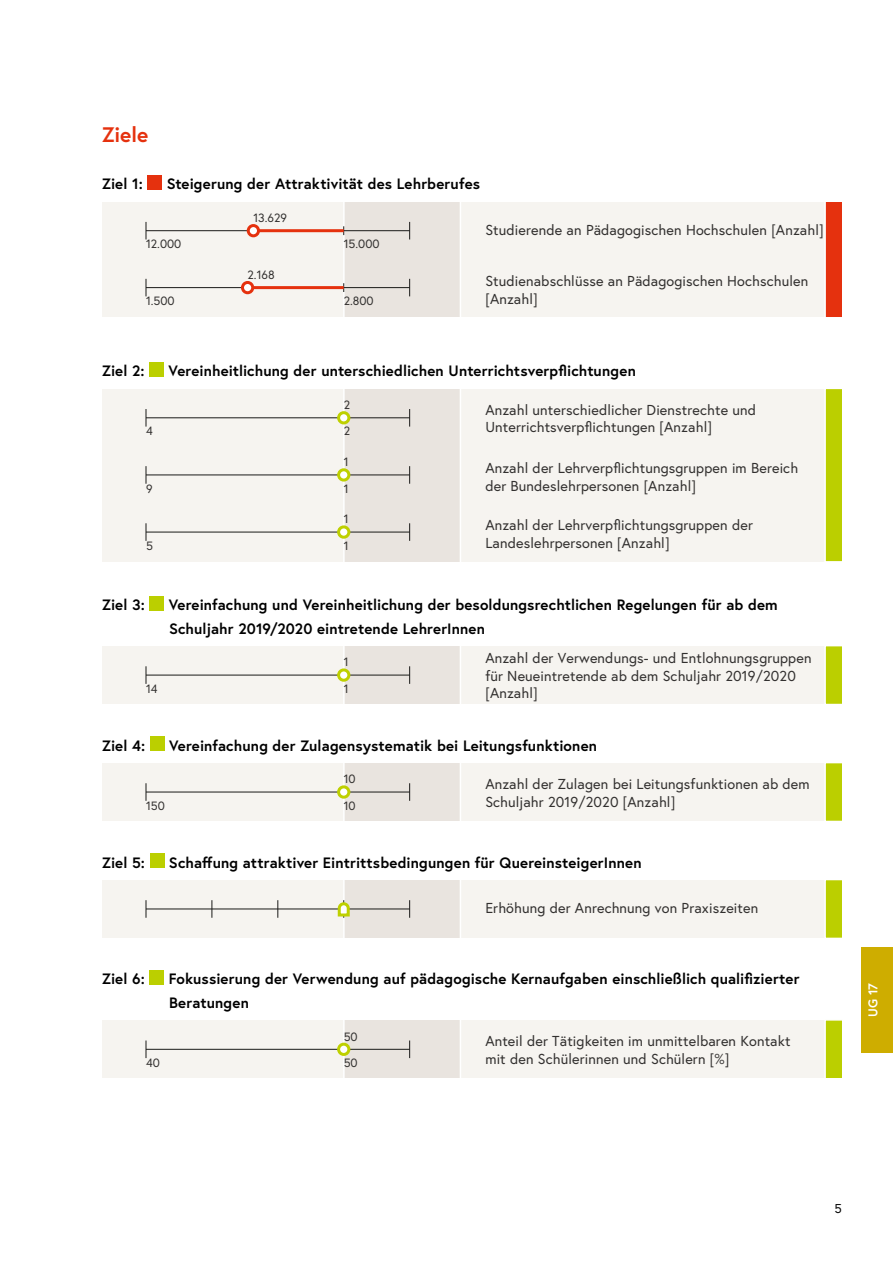
<style>
.page{position:relative;width:893px;height:1263px;background:#fff}
.page>*{position:absolute;margin:0;border:0;box-sizing:border-box;transform-origin:0 0}
.h2_WFA_SS_absD{font:700 21px "Europa Austria";color:#e5310e}
.h4_WFA_SS{font:700 15px/23.4px "Europa Austria";letter-spacing:.01em;color:#000}
.t1{font:14.4px/17.5px "Europa Austria";letter-spacing:.01em;color:#32302f}
.t2{font:700 12.75px "Europa Austria";color:#fff}
.t3{font:12.75px "Europa Austria";color:#000}
.t4{font:12px "Europa Austria";color:#32302f}
</style>
<div class="page">
<div style="left:147px;top:175px;width:15px;height:14px;background:#e5310e"></div>
<div style="left:149px;top:362px;width:15px;height:14px;background:#bbcf00"></div>
<div style="left:150px;top:596px;width:14px;height:14px;background:#bbcf00"></div>
<div style="left:150px;top:736px;width:14px;height:14px;background:#bbcf00"></div>
<div style="left:150px;top:853px;width:14px;height:14px;background:#bbcf00"></div>
<div style="left:149px;top:970px;width:15px;height:14px;background:#bbcf00"></div>
<div style="left:102px;top:202px;width:740px;height:115px;background:#f6f4f0"></div>
<hr style="left:146px;top:230px;width:264px;height:1px;background:#1a1a18">
<svg style="left:146px;top:222px;width:1px;height:17px"></svg>
<hr style="left:146px;top:287px;width:264px;height:1px;background:#1a1a18">
<svg style="left:146px;top:279px;width:1px;height:17px"></svg>
<div style="left:343px;top:202px;width:118px;height:115px;background:#e9e4df"></div>
<hr style="left:253px;top:229px;width:91px;height:3px;background:#e5310e">
<div style="left:248px;top:226px;width:10px;height:10px;background:#fff;border-radius:50%"></div>
<div style="left:247px;top:224px;width:13px;height:13px;border:3px solid #e5310e;border-radius:50%"></div>
<hr style="left:248px;top:286px;width:96px;height:3px;background:#e5310e">
<div style="left:242px;top:282px;width:11px;height:11px;background:#fff;border-radius:50%"></div>
<div style="left:241px;top:281px;width:13px;height:13px;border:3px solid #e5310e;border-radius:50%"></div>
<div style="left:825px;top:202px;width:17px;height:115px;background:#e5310e"></div>
<div style="left:102px;top:389px;width:740px;height:172px;background:#f6f4f0"></div>
<hr style="left:146px;top:418px;width:264px;height:1px;background:#1a1a18">
<svg style="left:146px;top:409px;width:1px;height:18px"></svg>
<hr style="left:146px;top:475px;width:264px;height:1px;background:#1a1a18">
<svg style="left:146px;top:466px;width:1px;height:18px"></svg>
<hr style="left:146px;top:532px;width:264px;height:1px;background:#1a1a18">
<svg style="left:146px;top:523px;width:1px;height:18px"></svg>
<div style="left:339px;top:413px;width:10px;height:10px;background:#fff;border-radius:50%"></div>
<div style="left:337px;top:411px;width:13px;height:13px;border:3px solid #bed000;border-radius:50%"></div>
<svg style="left:339px;top:470px;width:10px;height:10px"></svg>
<div style="left:337px;top:468px;width:13px;height:14px;border:3px solid #bed000;border-radius:50%"></div>
<div style="left:343px;top:389px;width:118px;height:172px;background:#e9e4df"></div>
<div style="left:339px;top:527px;width:10px;height:10px;background:#fff;border-radius:50%"></div>
<div style="left:337px;top:525px;width:13px;height:14px;border:3px solid #bed000;border-radius:50%"></div>
<div style="left:825px;top:389px;width:17px;height:173px;background:#bbcf00"></div>
<div style="left:102px;top:646px;width:740px;height:58px;background:#f6f4f0"></div>
<hr style="left:146px;top:675px;width:264px;height:1px;background:#1a1a18">
<svg style="left:146px;top:666px;width:1px;height:18px"></svg>
<div style="left:343px;top:646px;width:118px;height:58px;background:#e9e4df"></div>
<div style="left:339px;top:670px;width:10px;height:10px;background:#fff;border-radius:50%"></div>
<div style="left:337px;top:668px;width:13px;height:14px;border:3px solid #bed000;border-radius:50%"></div>
<svg style="left:825px;top:646px;width:17px;height:58px"></svg>
<div style="left:102px;top:763px;width:740px;height:58px;background:#f6f4f0"></div>
<hr style="left:146px;top:792px;width:264px;height:1px;background:#1a1a18">
<svg style="left:146px;top:783px;width:1px;height:18px"></svg>
<div style="left:343px;top:763px;width:118px;height:58px;background:#e9e4df"></div>
<div style="left:339px;top:787px;width:10px;height:10px;background:#fff;border-radius:50%"></div>
<div style="left:337px;top:785px;width:13px;height:14px;border:3px solid #bed000;border-radius:50%"></div>
<svg style="left:825px;top:763px;width:17px;height:58px"></svg>
<div style="left:102px;top:880px;width:740px;height:58px;background:#f6f4f0"></div>
<hr style="left:146px;top:909px;width:264px;height:1px;background:#1a1a18">
<svg style="left:146px;top:900px;width:1px;height:18px"></svg>
<svg style="left:278px;top:900px;width:1px;height:18px"></svg>
<svg style="left:212px;top:900px;width:1px;height:18px"></svg>
<svg style="left:336px;top:880px;width:125px;height:58px;background:#e7e2da"></svg>
<svg style="left:825px;top:880px;width:17px;height:58px"></svg>
<div style="left:102px;top:1020px;width:740px;height:58px;background:#f6f4f0"></div>
<hr style="left:146px;top:1049px;width:264px;height:1px;background:#1a1a18">
<svg style="left:146px;top:1040px;width:1px;height:18px"></svg>
<div style="left:343px;top:1020px;width:118px;height:58px;background:#e9e4df"></div>
<div style="left:339px;top:1044px;width:10px;height:10px;background:#fff;border-radius:50%"></div>
<div style="left:337px;top:1043px;width:13px;height:13px;border:3px solid #bed000;border-radius:50%"></div>
<svg style="left:825px;top:1020px;width:17px;height:58px"></svg>
<div style="left:861px;top:947px;width:32px;height:105px;background:#cead00"></div>
<h3 class="h2_WFA_SS_absD" style="left:102px;top:121px;width:48px">Ziele</h3>
<h4 class="h4_WFA_SS" style="left:102px;top:172px;width:42px">Ziel 1:</h4>
<h4 class="h4_WFA_SS" style="left:167px;top:172px;width:315px">Steigerung der Attraktivität des Lehrberufes</h4>
<p class="t4" style="left:253px;top:210px;width:35px">13.629</p>
<p class="t4" style="left:146px;top:236px;width:37px">12.000</p>
<p class="t4" style="left:344px;top:236px;width:37px">15.000</p>
<p class="t4" style="left:248px;top:267px;width:29px">2.168</p>
<p class="t4" style="left:146px;top:293px;width:30px">1.500</p>
<p class="t4" style="left:344px;top:293px;width:31px">2.800</p>
<p class="t1" style="left:485px;top:221px;width:340px">Studierende an Pädagogischen Hochschulen [Anzahl]</p>
<p class="t1" style="left:485px;top:272px;width:324px">Studienabschlüsse an Pädagogischen Hochschulen [Anzahl]</p>
<h4 class="h4_WFA_SS" style="left:102px;top:359px;width:44px">Ziel 2:</h4>
<h4 class="h4_WFA_SS" style="left:169px;top:359px;width:469px">Vereinheitlichung der unterschiedlichen Unterrichtsverpflichtungen</h4>
<p class="t4" style="left:344px;top:397px;width:8px">2</p>
<p class="t4" style="left:146px;top:423px;width:8px">4</p>
<p class="t4" style="left:344px;top:423px;width:8px">2</p>
<p class="t4" style="left:344px;top:454px;width:6px">1</p>
<p class="t4" style="left:146px;top:481px;width:8px">9</p>
<p class="t4" style="left:344px;top:481px;width:6px">1</p>
<p class="t4" style="left:344px;top:511px;width:6px">1</p>
<p class="t4" style="left:146px;top:538px;width:8px">5</p>
<p class="t4" style="left:344px;top:538px;width:6px">1</p>
<p class="t1" style="left:485px;top:401px;width:272px">Anzahl unterschiedlicher Dienstrechte und<br>Unterrichtsverpflichtungen [Anzahl]</p>
<p class="t1" style="left:485px;top:459px;width:314px">Anzahl der Lehrverpflichtungsgruppen im Bereich der Bundeslehrpersonen [Anzahl]</p>
<p class="t1" style="left:485px;top:516px;width:269px">Anzahl der Lehrverpflichtungsgruppen der<br>Landeslehrpersonen [Anzahl]</p>
<h4 class="h4_WFA_SS" style="left:102px;top:593px;width:44px">Ziel 3:</h4>
<h4 class="h4_WFA_SS" style="left:169px;top:593px;width:610px">Vereinfachung und Vereinheitlichung der besoldungsrechtlichen Regelungen für ab dem<br>Schuljahr 2019/2020 eintretende LehrerInnen</h4>
<p class="t4" style="left:344px;top:654px;width:6px">1</p>
<p class="t1" style="left:485px;top:649px;width:328px">Anzahl der Verwendungs- und Entlohnungsgruppen für Neueintretende ab dem Schuljahr 2019/2020 [Anzahl]</p>
<p class="t4" style="left:146px;top:681px;width:13px">14</p>
<p class="t4" style="left:344px;top:681px;width:6px">1</p>
<h4 class="h4_WFA_SS" style="left:102px;top:733px;width:45px">Ziel 4:</h4>
<h4 class="h4_WFA_SS" style="left:169px;top:733px;width:429px">Vereinfachung der Zulagensystematik bei Leitungsfunktionen</h4>
<p class="t4" style="left:344px;top:771px;width:13px">10</p>
<p class="t1" style="left:485px;top:775px;width:326px">Anzahl der Zulagen bei Leitungsfunktionen ab dem<br>Schuljahr 2019/2020 [Anzahl]</p>
<p class="t4" style="left:146px;top:798px;width:20px">150</p>
<p class="t4" style="left:344px;top:798px;width:13px">10</p>
<h4 class="h4_WFA_SS" style="left:102px;top:850px;width:45px">Ziel 5:</h4>
<h4 class="h4_WFA_SS" style="left:169px;top:850px;width:474px">Schaffung attraktiver Eintrittsbedingungen für QuereinsteigerInnen</h4>
<p class="t1" style="left:485px;top:899px;width:274px">Erhöhung der Anrechnung von Praxiszeiten</p>
<h4 class="h4_WFA_SS" style="left:102px;top:967px;width:44px">Ziel 6:</h4>
<h4 class="h4_WFA_SS" style="left:169px;top:967px;width:632px">Fokussierung der Verwendung auf pädagogische Kernaufgaben einschließlich qualifizierter<br>Beratungen</h4>
<p class="t4" style="left:344px;top:1028px;width:16px">50</p>
<p class="t1" style="left:485px;top:1032px;width:307px">Anteil der Tätigkeiten im unmittelbaren Kontakt mit den Schülerinnen und Schülern [%]</p>
<p class="t4" style="left:146px;top:1055px;width:15px">40</p>
<p class="t4" style="left:344px;top:1055px;width:16px">50</p>
<p class="t2" style="left:864px;top:1017px;width:35px;rotate:-90deg">UG 17</p>
<p class="t3" style="left:835px;top:1200px;width:9px">5</p>
</div>
